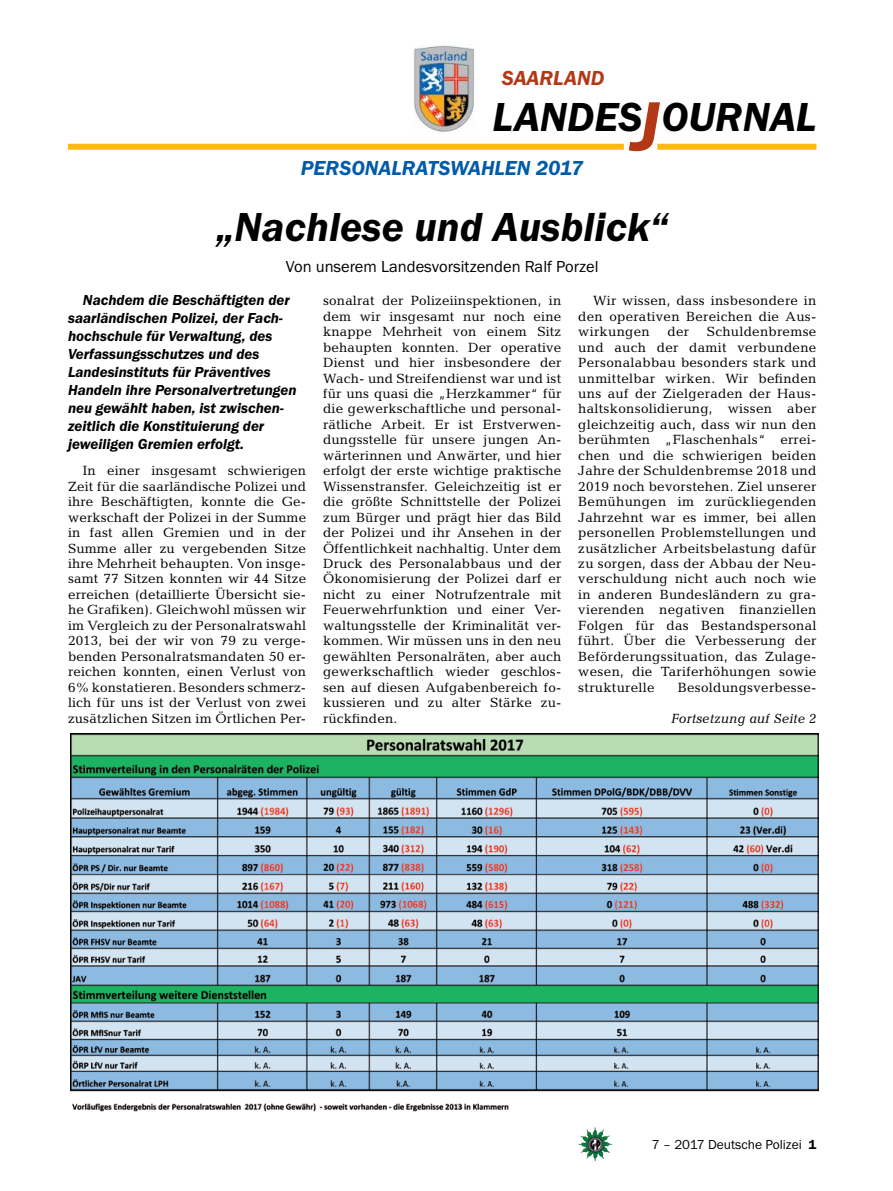
<style>
.page{position:relative;width:893px;height:1191px;background:#fff}
.page>*{position:absolute;margin:0;border:0;box-sizing:border-box;transform-origin:0 0}
._02__HEADLINE_3spalt{font:italic 600 42px "Franklin Gothic Itc T";color:#000}
._01__RUBRIKENZEILE_o{font:italic 600 21px "Franklin Gothic Itc T";color:#005baa}
.t1{font:italic 600 21px "Franklin Gothic Itc T";color:#b33916}
._07__AUTORENZEILE{font:16.5px "Franklin Gothic Itc T";color:#000}
._08__VORSPANN{font:italic 600 15px/18px "Franklin Gothic Itc T";color:#000}
._09__GRUNDTEXT___Blo{font:13.5px/15.5px "Candida";letter-spacing:.02em;color:#000;text-align:justify}
.t2{font:13.5px "Franklin Gothic Itc T";color:#000}
._11__GRUNDTEXT___Fla{font:italic 13.5px "Candida";color:#000}
.s1{font-size:72px;color:#b33916}
.s2{font-weight:600}
</style>
<div class="page">
<img style="left:578px;top:1127px;width:17px;height:25px">
<img style="left:414px;top:45px;width:60px;height:87px">
<div style="left:657px;top:144px;width:159px;height:6px;background:#fdb913"></div>
<div style="left:68px;top:144px;width:556px;height:6px;background:#fdb913"></div>
<img style="left:70px;top:734px;width:749px;height:377px">
<p class="t1" style="left:502px;top:66px;width:104px">SAARLAND</p>
<p class="_02__HEADLINE_3spalt" style="left:492px;top:93px;width:325px">LANDES<span class="s1">J</span>OURNAL</p>
<p class="_01__RUBRIKENZEILE_o" style="left:301px;top:156px;width:284px">PERSONALRATSWAHLEN 2017</p>
<p class="_02__HEADLINE_3spalt" style="left:216px;top:202px;width:454px">„Nachlese und Ausblick“</p>
<p class="_07__AUTORENZEILE" style="left:286px;top:257px;width:314px">Von unserem Landesvorsitzenden Ralf Porzel</p>
<p class="_09__GRUNDTEXT___Blo" style="left:323px;top:293px;width:240px">sonalrat der Polizeiinspektionen, in dem wir insgesamt nur noch eine knappe Mehrheit von einem Sitz behaupten konnten. Der operative Dienst und hier insbesondere der Wach- und Streifendienst war und ist für uns quasi die „Herzkammer“ für die gewerkschaftliche und personal&shy;rätliche Arbeit. Er ist Erstverwen&shy;dungsstelle für unsere jungen An&shy;wärterinnen und Anwärter, und hier erfolgt der erste wichtige praktische Wissenstransfer. Geleichzeitig ist er die größte Schnittstelle der Polizei zum Bürger und prägt hier das Bild der Polizei und ihr Ansehen in der Öffentlichkeit nachhaltig. Unter dem Druck des Personalabbaus und der Ökonomisierung der Polizei darf er nicht zu einer Notrufzentrale mit Feuerwehrfunktion und einer Ver&shy;waltungsstelle der Kriminalität ver&shy;kommen. Wir müssen uns in den neu gewählten Personalräten, aber auch gewerkschaftlich wieder geschlos&shy;sen auf diesen Aufgabenbereich fo&shy;kussieren und zu alter Stärke zu&shy;rückfinden.</p>
<p class="_09__GRUNDTEXT___Blo" style="left:578px;top:293px;width:240px;text-indent:15px">Wir wissen, dass insbesondere in den operativen Bereichen die Aus&shy;wirkungen</p>
<p class="_08__VORSPANN" style="left:68px;top:291px;width:230px;text-indent:15px">Nachdem die Beschäftigten der saarländischen Polizei, der Fach&shy;hochschule für Verwaltung, des<br>Verfassungsschutzes und des<br>Landesinstituts für Präventives<br>Handeln ihre Personalvertretungen neu gewählt haben, ist zwischen&shy;zeitlich die Konstituierung der jeweiligen Gremien erfolgt.</p>
<p class="_09__GRUNDTEXT___Blo" style="left:68px;top:463px;width:240px;text-indent:15px">In einer insgesamt schwierigen Zeit für die saarländische Polizei und ihre Beschäftigten, konnte die Ge&shy;werkschaft der Polizei in der Summe in fast allen Gremien und in der Summe aller zu vergebenden Sitze ihre Mehrheit behaupten. Von insge&shy;samt 77 Sitzen konnten wir 44 Sitze erreichen (detaillierte Übersicht sie&shy;he Grafiken). Gleichwohl müssen wir im Vergleich zu der Personalratswahl 2013, bei der wir von 79 zu verge&shy;benden Personalratsmandaten 50 er&shy;reichen konnten, einen Verlust von 6% konstatieren. Besonders schmerz&shy;lich für uns ist der Verlust von zwei zusätzlichen Sitzen im Örtlichen Per-</p>
<p class="_09__GRUNDTEXT___Blo" style="left:578px;top:324px;width:240px;text-indent:129px">Schuldenbremse und auch der damit verbundene Personalabbau besonders stark und unmittelbar wirken. Wir befinden uns auf der Zielgeraden der Haus&shy;haltskonsolidierung, wissen aber gleichzeitig auch, dass wir nun den berühmten „Flaschenhals“ errei&shy;chen und die schwierigen beiden Jahre der Schuldenbremse 2018 und 2019 noch bevorstehen. Ziel unserer Bemühungen im zurückliegenden Jahrzehnt war es immer, bei allen personellen Problemstellungen und zusätzlicher Arbeitsbelastung dafür zu sorgen, dass der Abbau der Neu&shy;verschuldung nicht auch noch wie in anderen Bundesländern zu gra&shy;vierenden negativen finanziellen Folgen für das Bestandspersonal führt. Über die Verbesserung der Beförderungssituation, das Zulage&shy;wesen, die Tariferhöhungen sowie strukturelle</p>
<p class="_09__GRUNDTEXT___Blo" style="left:668px;top:324px;width:23px">der</p>
<p class="_09__GRUNDTEXT___Blo" style="left:678px;top:679px;width:140px">Besoldungsverbesse-</p>
<p class="_11__GRUNDTEXT___Fla" style="left:671px;top:710px;width:147px">Fortsetzung auf Seite 2</p>
<p class="t2" style="left:652px;top:1136px;width:166px">7 – 2017 Deutsche Polizei <span class="s2">1</span></p>
</div>
